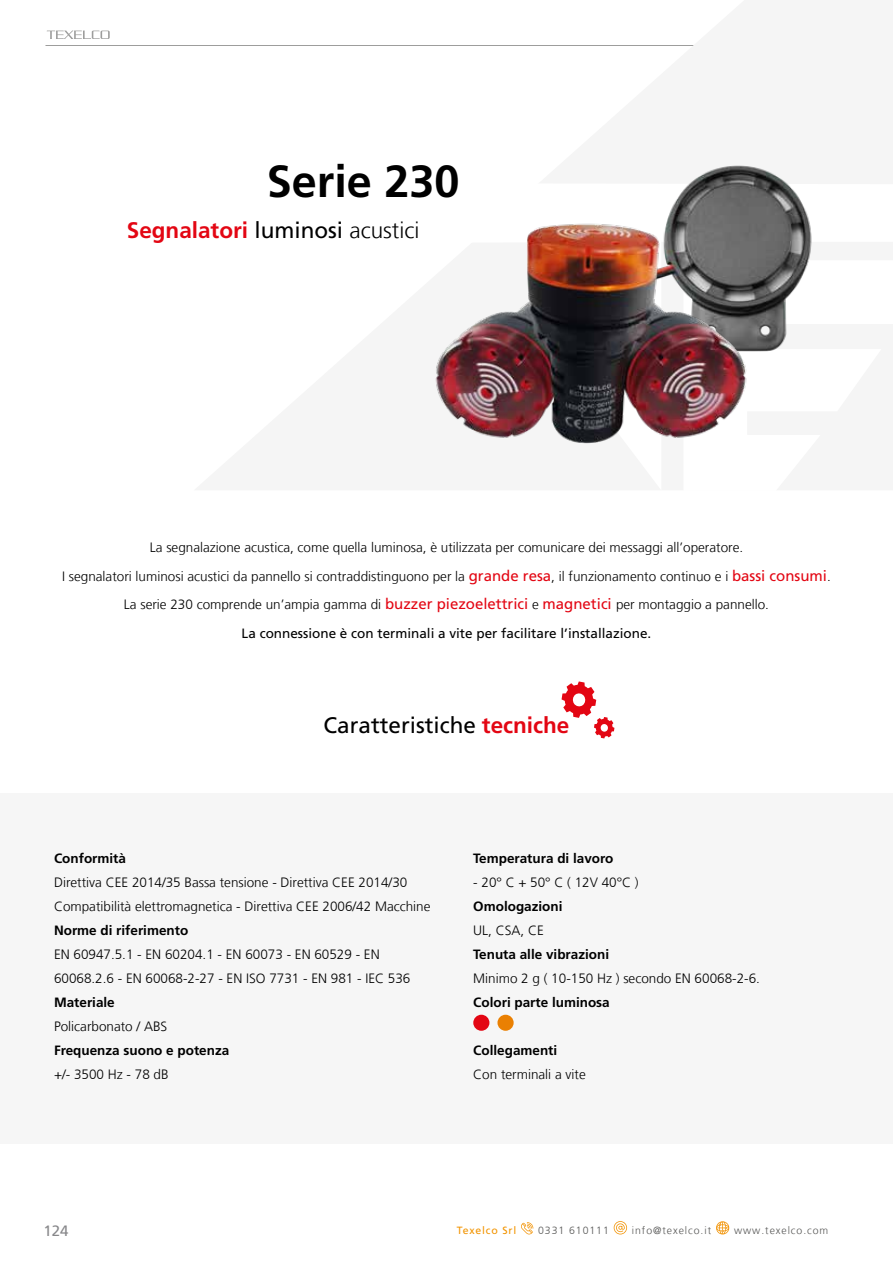
<style>
.page{position:relative;width:893px;height:1263px;background:#fff}
.page>*{position:absolute;margin:0;border:0;box-sizing:border-box;transform-origin:0 0}
.t1{font:700 45px "Frutiger LT Std";color:#000}
.t2{font:700 22.5px "Frutiger LT Std";color:#e30613}
.t3{font:22.5px "Frutiger LT Std";color:#000}
.t4{font:15px "Frutiger LT Std";color:#87878a}
.t5{font:300 13.5px/24px "Frutiger LT";color:#000}
.t6{font:700 13.5px "Frutiger LT Std";color:#000}
.t7{font:13.5px "Frutiger LT Std";color:#000}
.t8{font:300 10.5px "Frutiger LT";letter-spacing:.09em;color:#575756}
.t9{font:10.5px "Frutiger LT Std";letter-spacing:.08em;color:#f29400}
.s1{font-weight:400;color:#000}
.s2{font-family:"Frutiger LT";font-weight:300;color:#000}
.s3{font-family:"Frutiger LT Std";font-weight:400;font-size:15px;color:#e30613}
.s4{font-weight:700;color:#e30613}
</style>
<div class="page">
<svg style="left:521px;top:1222px;width:12px;height:13px"></svg>
<svg style="left:614px;top:1221px;width:13px;height:13px"></svg>
<svg style="left:716px;top:1221px;width:13px;height:13px"></svg>
<svg style="left:47px;top:31px;width:63px;height:8px"></svg>
<hr style="left:45px;top:45px;width:848px;height:1px;background:#9d9d9c">
<div style="left:0;top:793px;width:893px;height:351px;background:#f6f6f6"></div>
<svg style="left:562px;top:681px;width:52px;height:57px"></svg>
<div style="left:473px;top:1015px;width:16px;height:16px;background:#e30613;border-radius:50%"></div>
<div style="left:497px;top:1015px;width:17px;height:16px;background:#ea8002;border-radius:50%"></div>
<img style="left:673px;top:165px;width:139px;height:180px">
<img style="left:435px;top:205px;width:347px;height:239px">
<h1 class="t1" style="left:267px;top:155px;width:194px">Serie 230</h1>
<h2 class="t2" style="left:127px;top:217px;width:294px">Segnalatori <span class="s1">luminosi</span> <span class="s2">acustici</span></h2>
<p class="t5" style="left:62px;top:534px;width:770px;line-height:28.5px;text-align:center">La segnalazione acustica, come quella luminosa, è utilizzata per comunicare dei messaggi all’operatore.<br>I segnalatori luminosi acustici da pannello si contraddistinguono per la <span class="s3">grande resa</span>, il funzionamento continuo e i <span class="s3">bassi consumi</span>.<br>La serie 230 comprende un’ampia gamma di <span class="s3">buzzer piezoelettrici</span> e <span class="s3">magnetici</span> per montaggio a pannello.</p>
<p class="t7" style="left:242px;top:625px;width:411px">La connessione è con terminali a vite per facilitare l’installazione.</p>
<h2 class="t3" style="left:324px;top:712px;width:247px">Caratteristiche <span class="s4">tecniche</span></h2>
<p class="t6" style="left:54px;top:850px;width:74px">Conformità</p>
<p class="t5" style="left:54px;top:870px;width:378px">Direttiva CEE 2014/35 Bassa tensione - Direttiva CEE 2014/30<br>Compatibilità elettromagnetica - Direttiva CEE 2006/42 Macchine</p>
<p class="t6" style="left:54px;top:922px;width:136px">Norme di riferimento</p>
<p class="t5" style="left:54px;top:942px;width:358px">EN 60947.5.1 - EN 60204.1 - EN 60073 - EN 60529 - EN<br>60068.2.6 - EN 60068-2-27 - EN ISO 7731 - EN 981 - IEC 536</p>
<p class="t6" style="left:54px;top:994px;width:62px">Materiale</p>
<p class="t5" style="left:54px;top:1014px;width:115px">Policarbonato / ABS</p>
<p class="t6" style="left:54px;top:1042px;width:177px">Frequenza suono e potenza</p>
<p class="t5" style="left:54px;top:1062px;width:116px">+/- 3500 Hz - 78 dB</p>
<p class="t6" style="left:473px;top:850px;width:142px">Temperatura di lavoro</p>
<p class="t5" style="left:473px;top:870px;width:167px">- 20° C + 50° C ( 12V 40°C )</p>
<p class="t6" style="left:473px;top:898px;width:91px">Omologazioni</p>
<p class="t5" style="left:473px;top:918px;width:72px">UL, CSA, CE</p>
<p class="t6" style="left:473px;top:946px;width:137px">Tenuta alle vibrazioni</p>
<p class="t5" style="left:473px;top:966px;width:288px">Minimo 2 g ( 10-150 Hz ) secondo EN 60068-2-6.</p>
<p class="t6" style="left:473px;top:994px;width:138px">Colori parte luminosa</p>
<p class="t6" style="left:473px;top:1042px;width:86px">Collegamenti</p>
<p class="t5" style="left:473px;top:1062px;width:114px">Con terminali a vite</p>
<p class="t4" style="left:43px;top:1222px;width:27px">124</p>
<p class="t9" style="left:457px;top:1224px;width:61px">Texelco Srl</p>
<p class="t8" style="left:538px;top:1225px;width:72px">0331 610111</p>
<p class="t8" style="left:632px;top:1225px;width:81px">info@texelco.it</p>
<p class="t8" style="left:734px;top:1225px;width:96px">www.texelco.com</p>
</div>
